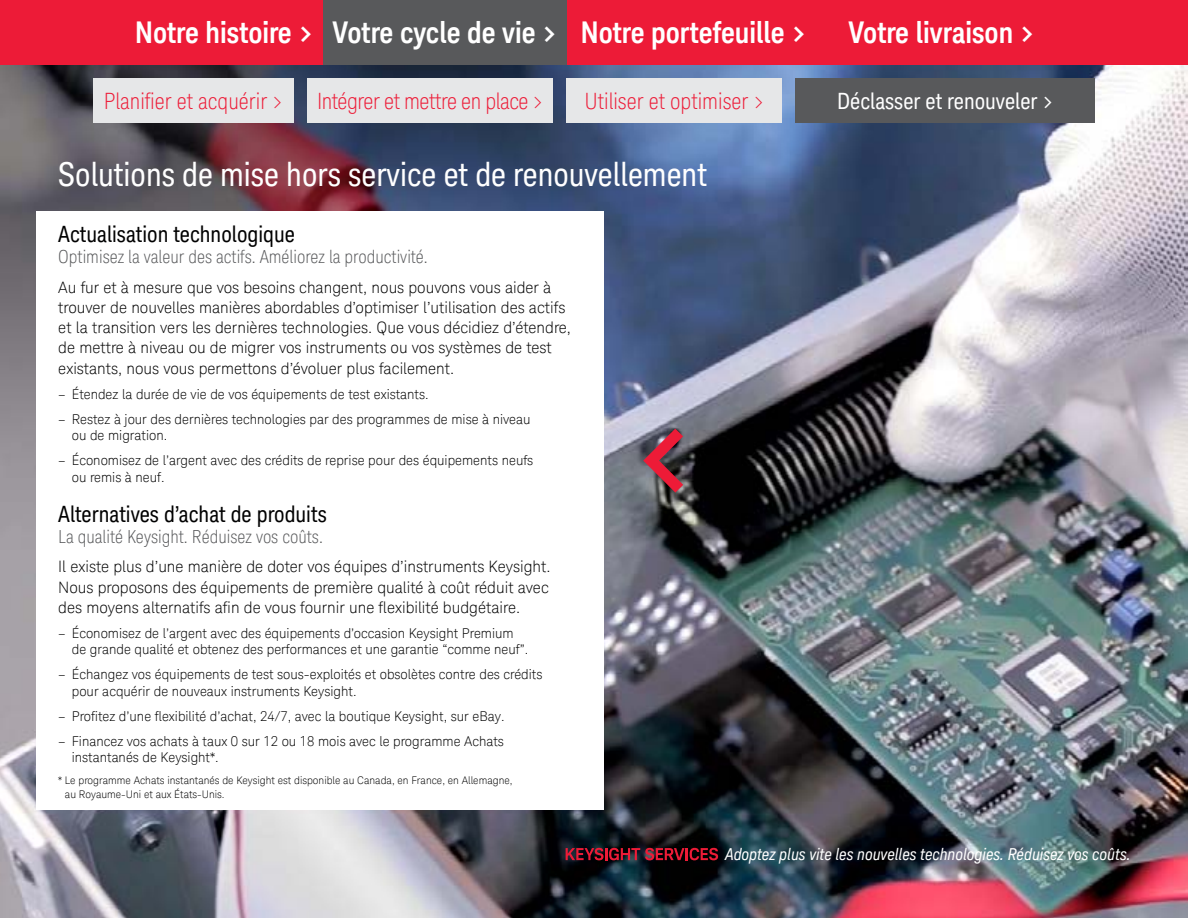
<style>
.page{position:relative;width:1188px;height:918px;background:#fff}
.page>*{position:absolute;margin:0;border:0;box-sizing:border-box;transform-origin:0 0}
.t1{font:700 123px "Keysight Sans Condensed";color:#ed1b37}
.ah_heading_white{font:33px "Keysight Sans Condensed";color:#fff}
.aa_menu{font:700 30px "Keysight Sans Condensed";color:#fff}
.aj_black_bodyhead{font:22.5px "Keysight Sans Condensed";color:#000}
.am_submenu_red{font:300 condensed 22.5px "Keysight Sans";color:#ed1b37}
.am_submenu_red-2{font:300 condensed 22.5px "Keysight Sans";letter-spacing:-.02em;color:#ed1b37}
.al_submenu_white{font:22.5px "Keysight Sans Condensed";color:#fff}
.aw_light_bodyhead{font:300 condensed 18px "Keysight Sans";color:#58595b}
.t2{font:italic 16.5px "Keysight Sans Condensed";color:#fff}
.ai_body{font:300 15.75px/20.2px "Keysight Sans";color:#000}
.t3{font:300 13.5px/16.5px "Keysight Sans";color:#000}
.ba_footnote{font:300 10.5px/13.5px "Keysight Sans";color:#000}
</style>
<div class="page">
<img style="left:0;top:64px;width:1188px;height:854px">
<div style="left:37px;top:212px;width:567px;height:598px;background:#fff"></div>
<div style="left:93px;top:78px;width:201px;height:45px;background:#e6e7e8"></div>
<div style="left:307px;top:78px;width:246px;height:45px;background:#e6e7e8"></div>
<div style="left:567px;top:78px;width:215px;height:45px;background:#e6e7e8"></div>
<div style="left:796px;top:78px;width:299px;height:45px;background:#58595b"></div>
<div style="left:0;top:0;width:1188px;height:64px;background:#ed1b37"></div>
<div style="left:324px;top:0;width:243px;height:64px;background:#58595b"></div>
<svg style="left:566px;top:848px;width:152px;height:12px;background:#731424"></svg>
<p class="aa_menu" style="left:135px;top:14px;width:180px">Notre histoire &gt;</p>
<p class="aa_menu" style="left:333px;top:14px;width:226px">Votre cycle de vie &gt;</p>
<p class="aa_menu" style="left:581px;top:14px;width:227px">Notre portefeuille &gt;</p>
<p class="aa_menu" style="left:848px;top:14px;width:188px">Votre livraison &gt;</p>
<p class="am_submenu_red" style="left:104px;top:88px;width:181px">Planifier et acquérir &gt;</p>
<p class="am_submenu_red-2" style="left:317px;top:88px;width:228px">Intégrer et mettre en place &gt;</p>
<p class="am_submenu_red" style="left:584px;top:88px;width:182px">Utiliser et optimiser &gt;</p>
<p class="al_submenu_white" style="left:837px;top:88px;width:218px">Déclasser et renouveler &gt;</p>
<p class="ah_heading_white" style="left:58px;top:155px;width:650px">Solutions de mise hors service et de renouvellement</p>
<p class="aj_black_bodyhead" style="left:58px;top:221px;width:238px">Actualisation technologique</p>
<p class="aw_light_bodyhead" style="left:58px;top:246px;width:371px">Optimisez la valeur des actifs. Améliorez la productivité.</p>
<p class="ai_body" style="left:58px;top:277px;width:514px">Au fur et à mesure que vos besoins changent, nous pouvons vous aider à trouver de nouvelles manières abordables d’optimiser l’utilisation des actifs et la transition vers les dernières technologies. Que vous décidiez d’étendre, de mettre à niveau ou de migrer vos instruments ou vos systèmes de test existants, nous vous permettons d’évoluer plus facilement.</p>
<p class="t3" style="left:58px;top:386px;width:372px">– Étendez la durée de vie de vos équipements de test existants.</p>
<p class="t3" style="left:72px;top:411px;width:460px;text-indent:-14px">– Restez à jour des dernières technologies par des programmes de mise à niveau ou de migration.</p>
<p class="t3" style="left:72px;top:452px;width:463px;text-indent:-14px">– Économisez de l’argent avec des crédits de reprise pour des équipements neufs ou remis à neuf.</p>
<p class="aj_black_bodyhead" style="left:58px;top:501px;width:270px">Alternatives d’achat de produits</p>
<p class="aw_light_bodyhead" style="left:58px;top:526px;width:266px">La qualité Keysight. Réduisez vos coûts.</p>
<p class="ai_body" style="left:58px;top:557px;width:494px;text-align:justify">Il existe plus d’une manière de doter vos équipes d’instruments Keysight.<br>Nous proposons des équipements de première qualité à coût réduit avec des moyens alternatifs afin de vous fournir une flexibilité budgétaire.</p>
<p class="t3" style="left:72px;top:625px;width:458px;text-indent:-14px">– Économisez de l’argent avec des équipements d’occasion Keysight Premium de grande qualité et obtenez des performances et une garantie “comme neuf”.</p>
<p class="t3" style="left:72px;top:666px;width:472px;text-indent:-14px">– Échangez vos équipements de test sous-exploités et obsolètes contre des crédits pour acquérir de nouveaux instruments Keysight.</p>
<p class="t3" style="left:58px;top:708px;width:448px">– Profitez d’une flexibilité d’achat, 24/7, avec la boutique Keysight, sur eBay.</p>
<p class="t3" style="left:72px;top:733px;width:434px;text-indent:-14px">– Financez vos achats à taux 0 sur 12 ou 18 mois avec le programme Achats instantanés de Keysight*.</p>
<p class="ba_footnote" style="left:65px;top:774px;width:449px;text-indent:-7px">* Le programme Achats instantanés de Keysight est disponible au Canada, en France, en Allemagne, au Royaume-Uni et aux États-Unis.</p>
<p class="t1" style="left:694px;top:542px;width:64px;rotate:-180deg">&gt;</p>
<p class="t2" style="left:725px;top:844px;width:407px">Adoptez plus vite les nouvelles technologies. Réduisez vos coûts.</p>
</div>
